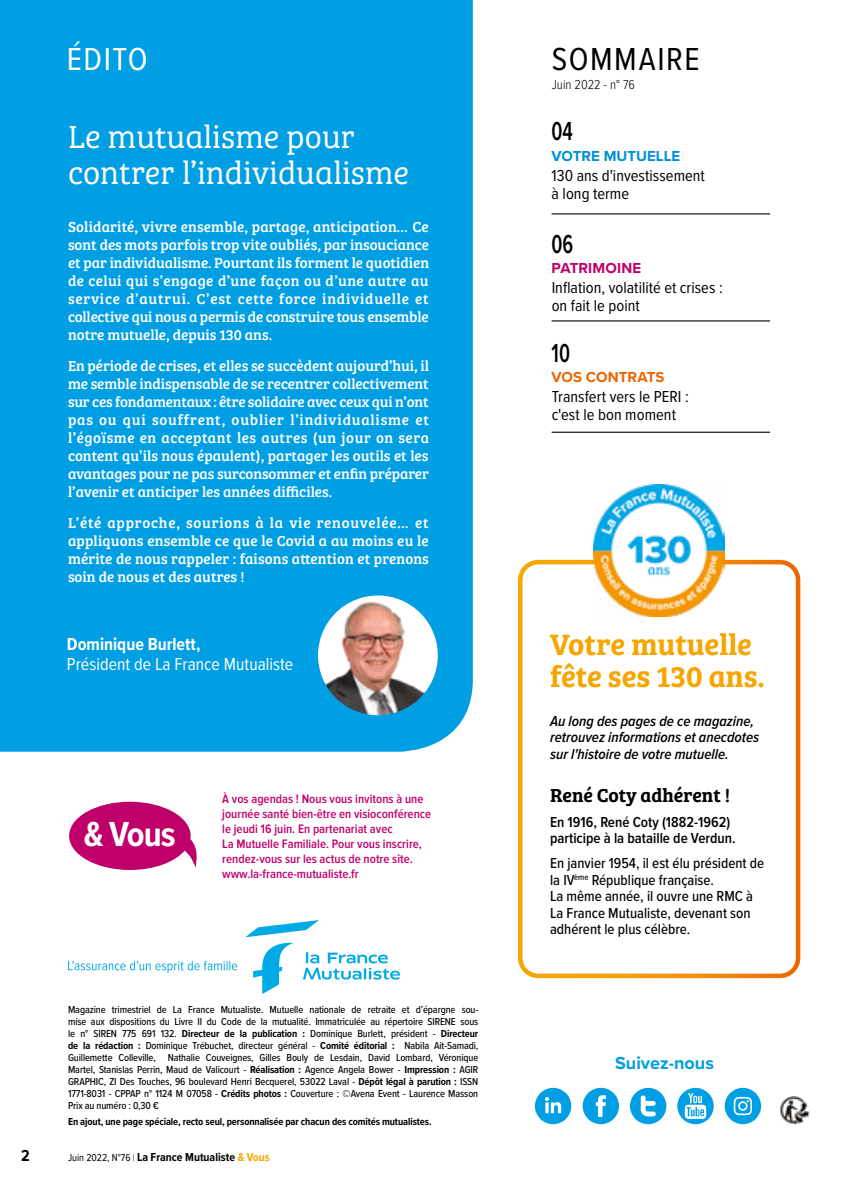
<style>
.page{position:relative;width:851px;height:1191px;background:#fff}
.page>*{position:absolute;margin:0;border:0;box-sizing:border-box;transform-origin:0 0}
.t1{font:700 36px "Proxima Nova Cond";color:#fff}
.t2{font:33px/36px "Bree Serif Lt";color:#fff}
.t3{font:33px "Proxima Nova Cond";letter-spacing:.05em;color:#000}
.t4{font:33px "Proxima Nova Cond";letter-spacing:.045em;color:#fff}
.t5{font:30.45px/32.2px "Bree Serif Sb";color:#f7a500}
.t6{font:600 27px "Proxima Nova Cond";color:#000;scale:.78 1}
.t7{font:19.5px "Bree Serif Sb";color:#000}
.t8{font:18px "Proxima Nova Cond";color:#fff}
.t9{font:700 18px "Proxima Nova Cond";color:#fff}
.t10{font:700 18px "Proxima Nova";color:#009ee3}
.t11{font:16.5px/18px "Proxima Nova Cond";letter-spacing:.005em;color:#000}
.t12{font:700 16.5px "Proxima Nova Cond";color:#000}
.t13{font:15px/18px "Bree Serif";color:#fff;text-align:justify}
.t14{font:500 15px/16.5px "Proxima Nova Cond";color:#000}
.t15{font:italic 600 15px/16.5px "Proxima Nova Cond";color:#000}
.t16{font:600 15px/16.5px "Proxima Nova Cond";color:#000}
.t17{font:700 15px "Proxima Nova";color:#0091d3}
.t18{font:700 15px "Proxima Nova";letter-spacing:-.005em;color:#ec6500}
.t19{font:700 15px "Proxima Nova";letter-spacing:.01em;color:#bf006b}
.t20{font:300 13.5px "Proxima Nova Cond";color:#000}
.t21{font:600 12.75px/15px "Proxima Nova Cond";color:#bf006b}
.t22{font:700 12px "Proxima Nova Cond";color:#000}
.t23{font:500 10.5px/12px "Proxima Nova Cond";letter-spacing:-.01em;color:#000;text-align:justify}
.t24{font:700 10.5px "Proxima Nova Cond";letter-spacing:-.01em;color:#000}
.s1{font-weight:700}
.s2{font-weight:400;font-size:10.5px}
.s3{font-weight:300;font-size:10.5px}
.s4{color:#f7a500}
</style>
<div class="page">
<img style="left:780px;top:1096px;width:29px;height:28px">
<div style="left:0;top:0;width:472px;height:751px;background:#009ee3"></div>
<svg style="left:582px;top:1087px;width:37px;height:37px"></svg>
<svg style="left:535px;top:1087px;width:36px;height:37px"></svg>
<svg style="left:630px;top:1087px;width:36px;height:37px"></svg>
<svg style="left:677px;top:1087px;width:36px;height:37px"></svg>
<div style="left:724px;top:1087px;width:37px;height:37px;background:#009ee3;border-radius:50%"></div>
<svg style="left:733px;top:1096px;width:19px;height:19px"></svg>
<svg style="left:69px;top:801px;width:128px;height:69px"></svg>
<img style="left:318px;top:595px;width:119px;height:120px;border-radius:60px">
<svg style="left:245px;top:920px;width:155px;height:74px"></svg>
<svg style="left:68px;top:961px;width:169px;height:11px"></svg>
<hr style="left:551px;top:432px;width:219px;height:1px;background:#000">
<hr style="left:551px;top:213px;width:219px;height:1px;background:#000">
<hr style="left:551px;top:320px;width:219px;height:1px;background:#000">
<div style="left:518px;top:560px;width:282px;height:418px;border:4px solid #fff;border-radius:18px"></div>
<img style="left:593px;top:485px;width:131px;height:131px">
<h2 class="t4" style="left:67px;top:35px;width:82px">ÉDITO</h2>
<h2 class="t2" style="left:68px;top:117px;width:342px">Le mutualisme pour contrer l’individualisme</h2>
<p class="t13" style="left:68px;top:217px;width:362px">Solidarité, vivre ensemble, partage, anticipation… Ce sont des mots parfois trop vite oubliés, par insouciance et par individualisme. Pourtant ils forment le quotidien de celui qui s’engage d’une façon ou d’une autre au service d’autrui. C’est cette force individuelle et collective qui nous a permis de construire tous ensemble notre mutuelle, depuis 130 ans.</p>
<p class="t13" style="left:68px;top:356px;width:362px">En période de crises, et elles se succèdent aujourd’hui, il me semble indispensable de se recentrer collectivement sur ces fondamentaux : être solidaire avec ceux qui n’ont pas ou qui souffrent, oublier l’individualisme et l’égoïsme en acceptant les autres (un jour on sera content qu’ils nous épaulent), partager les outils et les avantages pour ne pas surconsommer et enfin préparer l’avenir et anticiper les années difficiles.</p>
<p class="t13" style="left:68px;top:513px;width:362px">L’été approche, sourions à la vie renouvelée… et appliquons ensemble ce que le Covid a au moins eu le mérite de nous rappeler : faisons attention et prenons soin de nous et des autres !</p>
<p class="t9" style="left:67px;top:631px;width:135px">Dominique Burlett,</p>
<p class="t8" style="left:67px;top:650px;width:228px">Président de La France Mutualiste</p>
<h1 class="t1" style="left:84px;top:807px;width:93px">&amp; Vous</h1>
<p class="t21" style="left:222px;top:792px;width:210px">À vos agendas ! Nous vous invitons à une journée santé bien-être en visioconférence le jeudi 16 juin. En partenariat avec<br>La Mutuelle Familiale. Pour vous inscrire, rendez-vous sur les actus de notre site. www.la-france-mutualiste.fr</p>
<p class="t23" style="left:68px;top:1003px;width:412px">Magazine trimestriel de La France Mutualiste. Mutuelle nationale de retraite et d’épargne sou&shy;mise aux dispositions du Livre II du Code de la mutualité. Immatriculée au répertoire SIRENE sous le n° SIREN 775 691 132. <span class="s1">Directeur de la publication :</span> Dominique Burlett, président - <span class="s1">Directeur de la rédaction :</span> Dominique Trébuchet, directeur général - <span class="s1">Comité éditorial :</span> Nabila Ait-Samadi, Guillemette Colleville, Nathalie Couveignes, Gilles Bouly de Lesdain, David Lombard, Véronique Martel, Stanislas Perrin, Maud de Valicourt - <span class="s1">Réalisation :</span> Agence Angela Bower - <span class="s1">Impression :</span> AGIR GRAPHIC, ZI Des Touches, 96 boulevard Henri Becquerel, 53022 Laval - <span class="s1">Dépôt légal à parution :</span> ISSN 1771-8031 - CPPAP n° 1124 M 07058 - <span class="s1">Crédits photos :</span> Couverture : ©Avena Event - Laurence Masson Prix au numéro : 0,30 €</p>
<p class="t24" style="left:68px;top:1114px;width:365px">En ajout, une page spéciale, recto seul, personnalisée par chacun des comités mutualistes.</p>
<p class="t12" style="left:21px;top:1143px;width:10px">2</p>
<p class="t22" style="left:68px;top:1148px;width:203px"><span class="s2">Juin 2022, N°76</span> <span class="s3">|</span> La France Mutualiste <span class="s4">&amp; Vous</span></p>
<h2 class="t3" style="left:551px;top:35px;width:149px">SOMMAIRE</h2>
<p class="t20" style="left:551px;top:77px;width:85px">Juin 2022 - n° 76</p>
<h3 class="t6" style="left:551px;top:116px;width:29px">04</h3>
<p class="t17" style="left:551px;top:144px;width:130px">VOTRE MUTUELLE</p>
<p class="t11" style="left:551px;top:165px;width:155px">130 ans d'investissement à long terme</p>
<h3 class="t6" style="left:551px;top:229px;width:29px">06</h3>
<p class="t19" style="left:551px;top:257px;width:91px">PATRIMOINE</p>
<p class="t11" style="left:551px;top:277px;width:173px">Inflation, volatilité et crises : on fait le point</p>
<h3 class="t6" style="left:551px;top:338px;width:25px">10</h3>
<p class="t18" style="left:551px;top:366px;width:114px">VOS CONTRATS</p>
<p class="t11" style="left:551px;top:387px;width:139px">Transfert vers le PERI : c'est le bon moment</p>
<h3 class="t5" style="left:550px;top:626px;width:216px">Votre mutuelle fête ses 130 ans.</h3>
<p class="t15" style="left:550px;top:713px;width:211px">Au long des pages de ce magazine, retrouvez informations et anecdotes sur l'histoire de votre mutuelle.</p>
<h3 class="t7" style="left:550px;top:780px;width:181px">René Coty adhérent !</h3>
<p class="t16" style="left:550px;top:814px;width:187px">En 1916, René Coty (1882-1962) participe à la bataille de Verdun.</p>
<p class="t14" style="left:550px;top:854px;width:216px">En janvier 1954, il est élu président de la IV<sup>ème</sup> République française.<br>La même année, il ouvre une RMC à<br>La France Mutualiste, devenant son adhérent le plus célèbre.</p>
<p class="t10" style="left:615px;top:1049px;width:100px">Suivez-nous</p>
</div>
